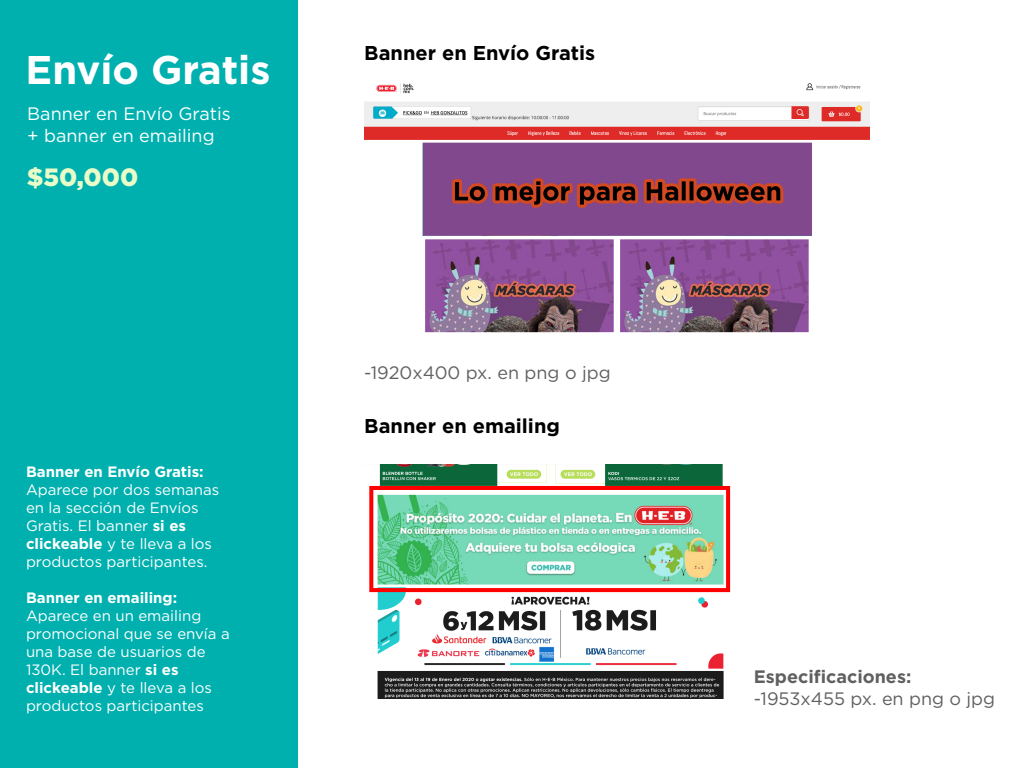
<style>
.page{position:relative;width:1024px;height:768px;background:#fff}
.page>*{position:absolute;margin:0;border:0;box-sizing:border-box;transform-origin:0 0}
.t1{font:700 40px "Gotham HTF";color:#fff}
.t2{font:900 25px "Gotham HTF";color:#eafdc8}
.t3{font:700 20px "Gotham HTF";color:#000}
.t4{font:18px "Gotham HTF";color:#606060}
.t5{font:18px/21.6px "Gotham HTF";color:#fff}
.t6{font:700 18px "Gotham HTF";color:#606060}
.t7{font:15px/18px "Gotham HTF";color:#fff}
.t8{font:700 15px "Gotham HTF";color:#fff}
.s1{font-weight:700}
</style>
<div class="page">
<div style="left:0;top:0;width:298px;height:768px;background:#00b0af"></div>
<img style="left:364px;top:83px;width:506px;height:250px">
<img style="left:369px;top:464px;width:362px;height:235px">
<div style="left:369px;top:486px;width:361px;height:106px;border:4px solid #f00"></div>
<h1 class="t1" style="left:26px;top:47px;width:246px">Envío Gratis</h1>
<p class="t5" style="left:27px;top:103px;width:205px">Banner en Envío Gratis + banner en emailing</p>
<h2 class="t2" style="left:27px;top:163px;width:113px">$50,000</h2>
<p class="t8" style="left:26px;top:463px;width:179px">Banner en Envío Gratis:</p>
<p class="t7" style="left:26px;top:480px;width:195px">Aparece por dos semanas en la sección de Envíos<br>Gratis. El banner <span class="s1">si es clickeable</span> y te lleva a los productos participantes.</p>
<p class="t8" style="left:26px;top:589px;width:153px">Banner en emailing:</p>
<p class="t7" style="left:26px;top:606px;width:205px">Aparece en un emailing promocional que se envía a una base de usuarios de<br>130K. El banner <span class="s1">si es clickeable</span> y te lleva a los productos participantes</p>
<h3 class="t3" style="left:364px;top:41px;width:232px">Banner en Envío Gratis</h3>
<p class="t4" style="left:364px;top:363px;width:248px">-1920x400 px. en png o jpg</p>
<h3 class="t3" style="left:364px;top:415px;width:197px">Banner en emailing</h3>
<p class="t6" style="left:754px;top:667px;width:159px">Especificaciones:</p>
<p class="t4" style="left:754px;top:689px;width:243px">-1953x455 px. en png o jpg</p>
</div>
